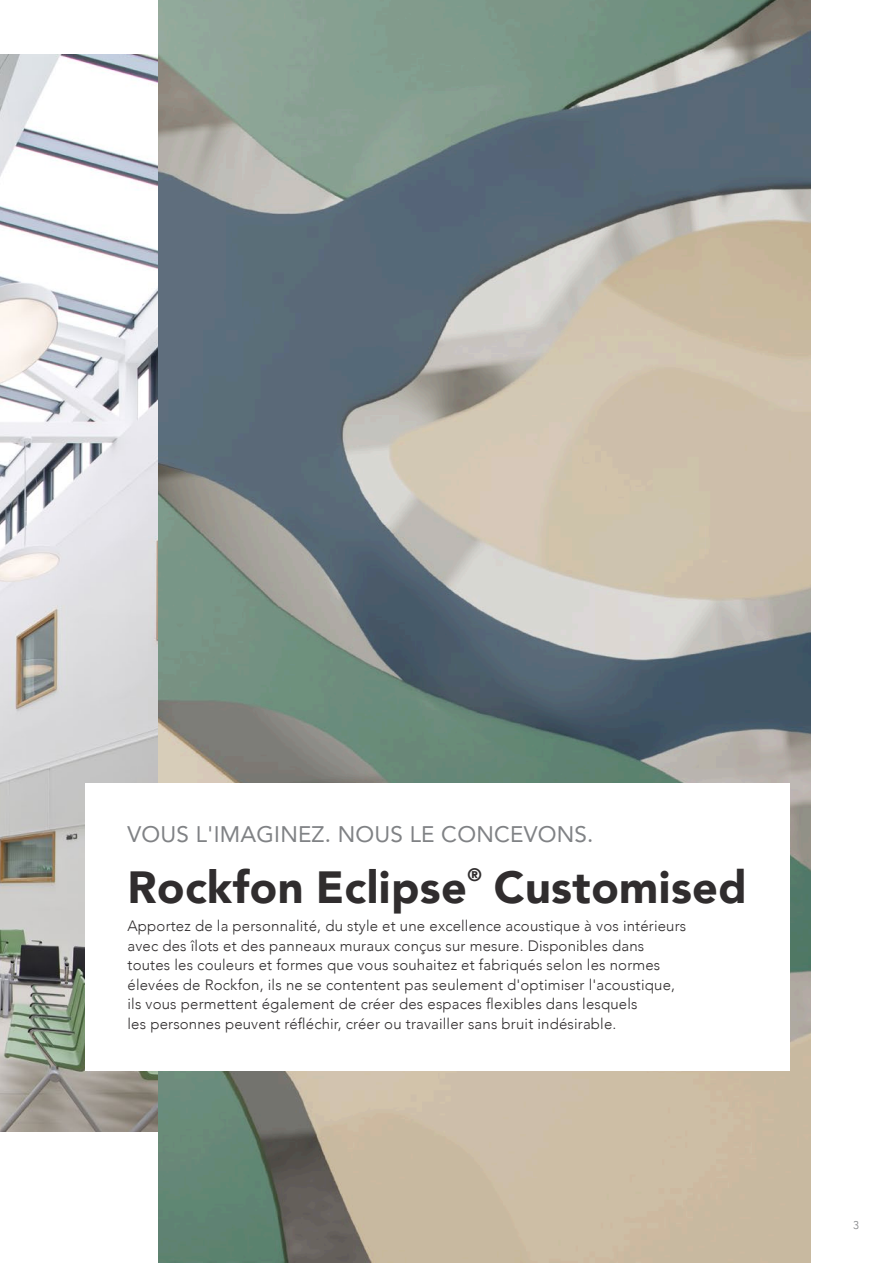
<style>
.page{position:relative;width:893px;height:1263px;background:#fff}
.page>*{position:absolute;margin:0;border:0;box-sizing:border-box;transform-origin:0 0}
.t1{font:900 45px "Avenir";letter-spacing:.01em;color:#302d2e}
.t2{font:22.5px "Avenir";letter-spacing:.01em;color:#808285}
.t3{font:900 18px "Avenir";color:#302d2e}
.t4{font:300 15px/19.5px "Avenir";letter-spacing:.01em;color:#302d2e}
.t5{font:300 11.25px "Avenir";color:#808285}
</style>
<div class="page">
<img style="left:0;top:54px;width:159px;height:1077px">
<img style="left:159px;top:0;width:651px;height:1263px">
<div style="left:85px;top:784px;width:704px;height:287px;background:#fff"></div>
<h2 class="t2" style="left:128px;top:816px;width:467px">VOUS L'IMAGINEZ. NOUS LE CONCEVONS.</h2>
<h1 class="t1" style="left:128px;top:849px;width:341px">Rockfon Eclipse</h1>
<p class="t3" style="left:467px;top:859px;width:16px">®</p>
<h1 class="t1" style="left:494px;top:849px;width:255px">Customised</h1>
<p class="t4" style="left:128px;top:916px;width:560px">Apportez de la personnalité, du style et une excellence acoustique à vos intérieurs avec des îlots et des panneaux muraux conçus sur mesure. Disponibles dans toutes les couleurs et formes que vous souhaitez et fabriqués selon les normes élevées de Rockfon, ils ne se contentent pas seulement d'optimiser l'acoustique, ils vous permettent également de créer des espaces flexibles dans lesquels<br>les personnes peuvent réfléchir, créer ou travailler sans bruit indésirable.</p>
<p class="t5" style="left:853px;top:1218px;width:7px">3</p>
</div>
